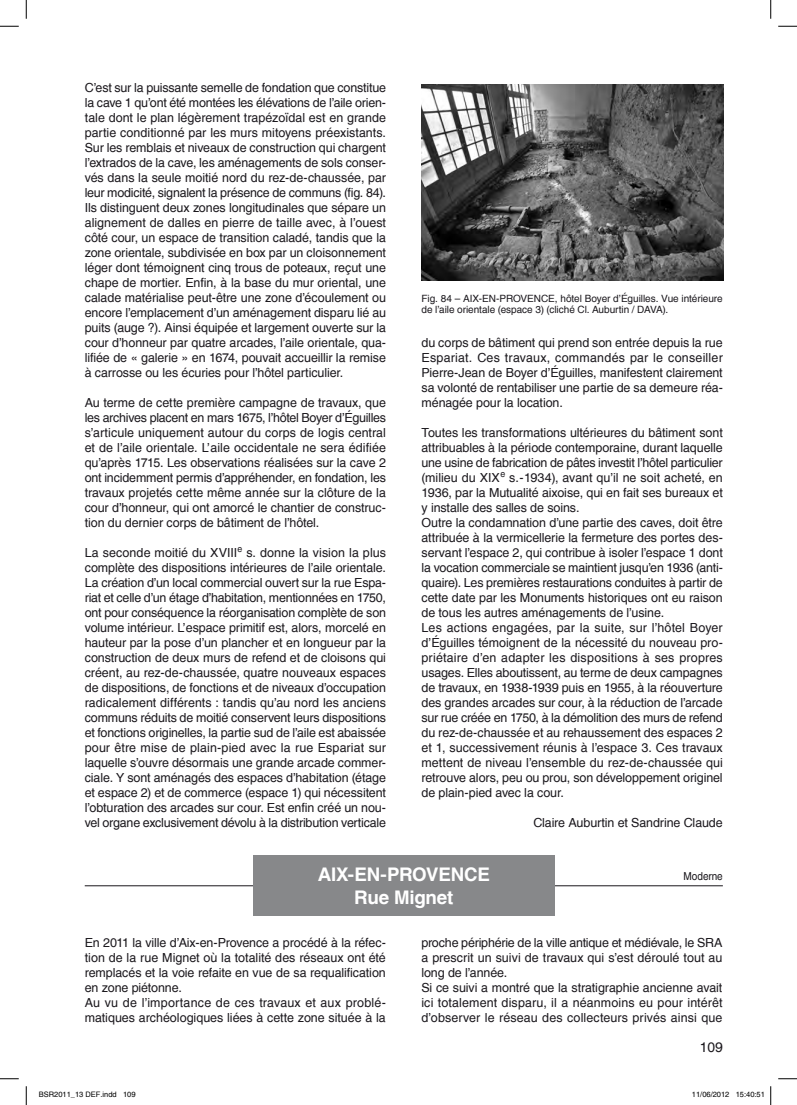
<style>
.page{position:relative;width:797px;height:1105px;background:#fff}
.page>*{position:absolute;margin:0;border:0;box-sizing:border-box;transform-origin:0 0}
.t1{font:700 18.75px/22.5px "Helvetica";letter-spacing:-.015em;color:#fff;text-align:center}
.t2{font:13.75px "Helvetica";color:#1a171c}
.t3{font:12.5px/15px "Helvetica";letter-spacing:-.01em;color:#1a171c;text-align:justify}
.t4{font:11px "Helvetica";color:#1a171c;scale:.91 1}
.t5{font:10px/11.2px "Helvetica";letter-spacing:-.005em;color:#1a171c}
.t6{font:7.5px "Helvetica";color:#000}
</style>
<div class="page">
<img style="left:422px;top:85px;width:301px;height:195px">
<hr style="left:85px;top:885px;width:638px;height:1px;background:#1a171c">
<div style="left:253px;top:856px;width:301px;height:60px;background:#87888a"></div>
<svg style="left:0;top:25px;width:19px;height:2px"></svg>
<svg style="left:778px;top:25px;width:19px;height:2px"></svg>
<svg style="left:0;top:1078px;width:19px;height:1px"></svg>
<svg style="left:778px;top:1078px;width:19px;height:1px"></svg>
<svg style="left:25px;top:0;width:2px;height:19px"></svg>
<svg style="left:25px;top:1086px;width:2px;height:19px"></svg>
<svg style="left:770px;top:0;width:1px;height:19px"></svg>
<svg style="left:770px;top:1086px;width:1px;height:19px"></svg>
<p class="t3" style="left:85px;top:80px;width:303px">C’est sur la puissante semelle de fondation que constitue la cave 1 qu’ont été montées les élévations de l’aile orien&shy;tale dont le plan légèrement trapézoïdal est en grande partie conditionné par les murs mitoyens préexistants.<br>Sur les remblais et niveaux de construction qui chargent l’extrados de la cave, les aménagements de sols conser&shy;vés dans la seule moitié nord du rez-de-chaussée, par leur modicité, signalent la présence de communs (fig. 84).<br>Ils distinguent deux zones longitudinales que sépare un alignement de dalles en pierre de taille avec, à l’ouest côté cour, un espace de transition caladé, tandis que la zone orientale, subdivisée en box par un cloisonnement léger dont témoignent cinq trous de poteaux, reçut une chape de mortier. Enfin, à la base du mur oriental, une calade matérialise peut-être une zone d’écoulement ou encore l’emplacement d’un aménagement disparu lié au puits (auge ?). Ainsi équipée et largement ouverte sur la cour d’honneur par quatre arcades, l’aile orientale, qua&shy;lifiée de « galerie » en 1674, pouvait accueillir la remise à carrosse ou les écuries pour l’hôtel particulier.</p>
<p class="t3" style="left:85px;top:395px;width:303px">Au terme de cette première campagne de travaux, que les archives placent en mars 1675, l’hôtel Boyer d’Éguilles s’articule uniquement autour du corps de logis central et de l’aile orientale. L’aile occidentale ne sera édifiée qu’après 1715. Les observations réalisées sur la cave 2 ont incidemment permis d’appréhender, en fondation, les travaux projetés cette même année sur la clôture de la cour d’honneur, qui ont amorcé le chantier de construc&shy;tion du dernier corps de bâtiment de l’hôtel.</p>
<p class="t3" style="left:85px;top:545px;width:303px">La seconde moitié du XVIII<sup>e</sup> s. donne la vision la plus complète des dispositions intérieures de l’aile orientale.<br>La création d’un local commercial ouvert sur la rue Espa&shy;riat et celle d’un étage d’habitation, mentionnées en 1750, ont pour conséquence la réorganisation complète de son volume intérieur. L’espace primitif est, alors, morcelé en hauteur par la pose d’un plancher et en longueur par la construction de deux murs de refend et de cloisons qui créent, au rez-de-chaussée, quatre nouveaux espaces de dispositions, de fonctions et de niveaux d’occupation radicalement différents : tandis qu’au nord les anciens communs réduits de moitié conservent leurs dispositions et fonctions originelles, la partie sud de l’aile est abaissée pour être mise de plain-pied avec la rue Espariat sur laquelle s’ouvre désormais une grande arcade commer&shy;ciale. Y sont aménagés des espaces d’habitation (étage et espace 2) et de commerce (espace 1) qui nécessitent l’obturation des arcades sur cour. Est enfin créé un nou&shy;vel organe exclusivement dévolu à la distribution verticale</p>
<p class="t5" style="left:421px;top:293px;width:303px">Fig. 84 – AIX-EN-PROVENCE, hôtel Boyer d’Éguilles. Vue intérieure de l’aile orientale (espace 3) (cliché Cl. Auburtin / DAVA).</p>
<p class="t3" style="left:421px;top:335px;width:303px">du corps de bâtiment qui prend son entrée depuis la rue Espariat. Ces travaux, commandés par le conseiller Pierre-Jean de Boyer d’Éguilles, manifestent clairement sa volonté de rentabiliser une partie de sa demeure réa&shy;ménagée pour la location.</p>
<p class="t3" style="left:421px;top:425px;width:303px;text-align:left">Toutes les transformations ultérieures du bâtiment sont attribuables à la période contemporaine, durant laquelle une usine de fabrication de pâtes investit l’hôtel particulier (milieu du XIX<sup>e</sup> s.-1934), avant qu’il ne soit acheté, en 1936, par la Mutualité aixoise, qui en fait ses bureaux et y installe des salles de soins.<br>Outre la condamnation d’une partie des caves, doit être attribuée à la vermicellerie la fermeture des portes des&shy;servant l’espace 2, qui contribue à isoler l’espace 1 dont la vocation commerciale se maintient jusqu’en 1936 (anti&shy;quaire). Les premières restaurations conduites à partir de cette date par les Monuments historiques ont eu raison de tous les autres aménagements de l’usine.<br>Les actions engagées, par la suite, sur l’hôtel Boyer d’Éguilles témoignent de la nécessité du nouveau pro&shy;priétaire d’en adapter les dispositions à ses propres usages. Elles aboutissent, au terme de deux campagnes de travaux, en 1938-1939 puis en 1955, à la réouverture des grandes arcades sur cour, à la réduction de l’arcade sur rue créée en 1750, à la démolition des murs de refend du rez-de-chaussée et au rehaussement des espaces 2 et 1, successivement réunis à l’espace 3. Ces travaux mettent de niveau l’ensemble du rez-de-chaussée qui retrouve alors, peu ou prou, son développement originel de plain-pied avec la cour.</p>
<p class="t3" style="left:533px;top:815px;width:191px">Claire Auburtin et Sandrine Claude</p>
<h1 class="t1" style="left:318px;top:863px;width:174px">AIX-EN-PROVENCE<br>Rue Mignet</h1>
<p class="t4" style="left:683px;top:870px;width:45px">Moderne</p>
<p class="t3" style="left:85px;top:935px;width:303px;text-align:left">En 2011 la ville d’Aix-en-Provence a procédé à la réfec&shy;tion de la rue Mignet où la totalité des réseaux ont été remplacés et la voie refaite en vue de sa requalification en zone piétonne.<br>Au vu de l’importance de ces travaux et aux problé&shy;matiques archéologiques liées à cette zone située à la</p>
<p class="t3" style="left:421px;top:935px;width:303px;text-align:left">proche périphérie de la ville antique et médiévale, le SRA a prescrit un suivi de travaux qui s’est déroulé tout au long de l’année.<br>Si ce suivi a montré que la stratigraphie ancienne avait ici totalement disparu, il a néanmoins eu pour intérêt d’observer le réseau des collecteurs privés ainsi que</p>
<p class="t2" style="left:700px;top:1039px;width:24px">109</p>
<p class="t6" style="left:39px;top:1090px;width:98px">BSR2011_13 DEF.indd 109</p>
<p class="t6" style="left:692px;top:1090px;width:74px">11/06/2012 15:40:51</p>
</div>
